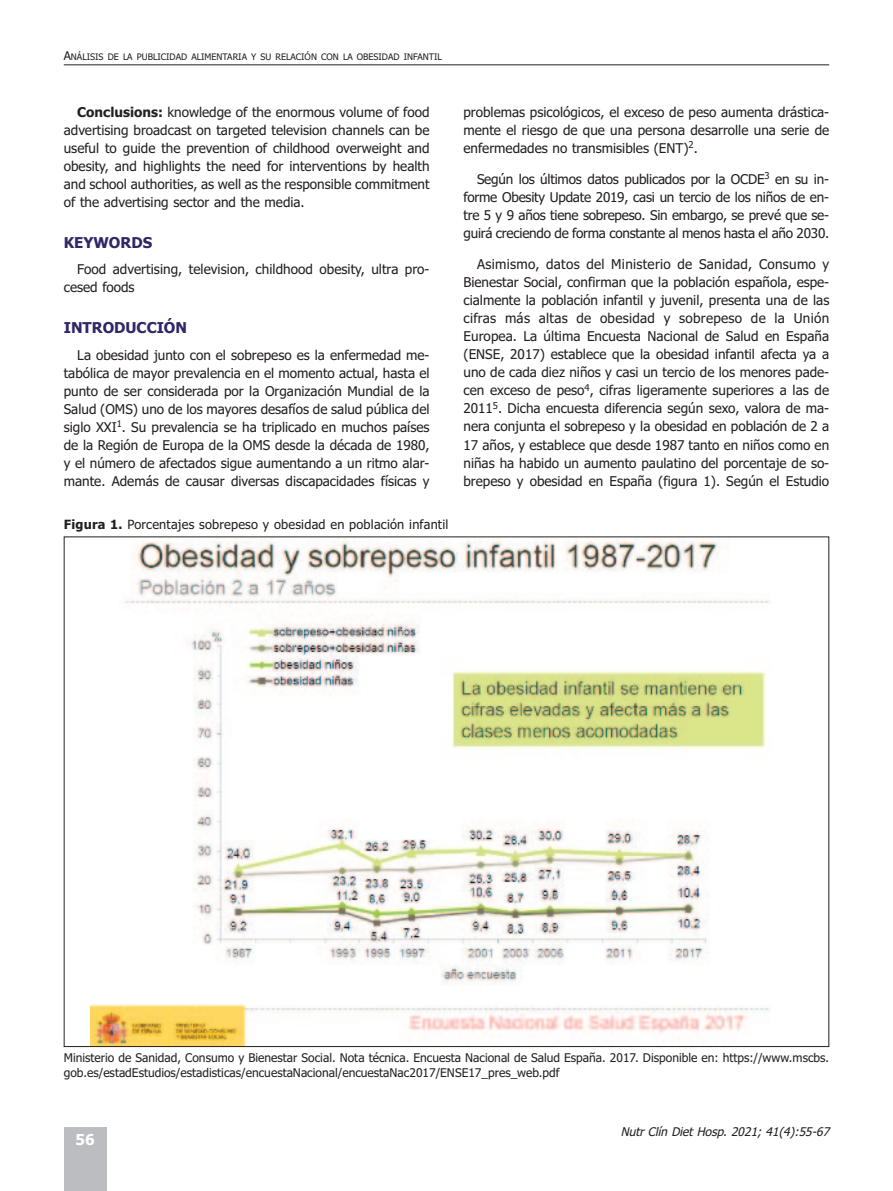
<style>
.page{position:relative;width:893px;height:1191px;background:#fff}
.page>*{position:absolute;margin:0;border:0;box-sizing:border-box;transform-origin:0 0}
.t1{font:700 15px "Tahoma";color:#302766}
.t2{font:700 15px "Tahoma";color:#fff}
.t3{font:13.5px/18px "Tahoma";color:#231f20;text-align:justify}
.t4{font:12.75px "Tahoma";letter-spacing:.015em;color:#231f20}
.t5{font:12px/15px "Tahoma";color:#231f20}
.t6{font:italic 12px "Tahoma";color:#231f20}
.t7{font:9px "Tahoma";color:#231f20}
.s1{font-size:12px}
.s2{font-weight:700}
</style>
<div class="page">
<div style="left:64px;top:1127px;width:42px;height:63px;background:#bcbdc0"></div>
<hr style="left:64px;top:64px;width:765px;height:1px;background:#231f20">
<img style="left:90px;top:538px;width:681px;height:507px">
<p class="t7" style="left:64px;top:53px;width:380px"><span class="s1">A</span>NÁLISIS DE LA PUBLICIDAD ALIMENTARIA Y SU RELACIÓN CON LA OBESIDAD INFANTIL</p>
<p class="t3" style="left:64px;top:104px;width:367px;text-indent:14px"><span class="s2">Conclusions:</span> knowledge of the enormous volume of food advertising broadcast on targeted television channels can be useful to guide the prevention of childhood overweight and obesity, and highlights the need for interventions by health and school authorities, as well as the responsible commitment of the advertising sector and the media.</p>
<p class="t1" style="left:64px;top:236px;width:90px">KEYWORDS</p>
<p class="t3" style="left:64px;top:261px;width:367px;text-indent:14px">Food advertising, television, childhood obesity, ultra pro&shy;cesed foods</p>
<p class="t1" style="left:64px;top:322px;width:125px">INTRODUCCIÓN</p>
<p class="t3" style="left:64px;top:347px;width:367px;text-indent:14px">La obesidad junto con el sobrepeso es la enfermedad me&shy;tabólica de mayor prevalencia en el momento actual, hasta el punto de ser considerada por la Organización Mundial de la Salud (OMS) uno de los mayores desafíos de salud pública del siglo XXI<sup>1</sup>. Su prevalencia se ha triplicado en muchos países de la Región de Europa de la OMS desde la década de 1980, y el número de afectados sigue aumentando a un ritmo alar&shy;mante. Además de causar diversas discapacidades físicas y</p>
<p class="t4" style="left:64px;top:519px;width:386px"><span class="s2">Figura 1.</span> Porcentajes sobrepeso y obesidad en población infantil</p>
<p class="t3" style="left:463px;top:104px;width:367px">problemas psicológicos, el exceso de peso aumenta drástica&shy;mente el riesgo de que una persona desarrolle una serie de enfermedades no transmisibles (ENT)<sup>2</sup>.</p>
<p class="t3" style="left:463px;top:171px;width:367px;text-indent:14px">Según los últimos datos publicados por la OCDE<sup>3</sup> en su in&shy;forme Obesity Update 2019, casi un tercio de los niños de en&shy;tre 5 y 9 años tiene sobrepeso. Sin embargo, se prevé que se&shy;guirá creciendo de forma constante al menos hasta el año 2030.</p>
<p class="t3" style="left:463px;top:256px;width:367px;text-indent:14px">Asimismo, datos del Ministerio de Sanidad, Consumo y Bienestar Social, confirman que la población española, espe&shy;cialmente la población infantil y juvenil, presenta una de las cifras más altas de obesidad y sobrepeso de la Unión Europea. La última Encuesta Nacional de Salud en España (ENSE, 2017) establece que la obesidad infantil afecta ya a uno de cada diez niños y casi un tercio de los menores pade&shy;cen exceso de peso<sup>4</sup>, cifras ligeramente superiores a las de 2011<sup>5</sup>. Dicha encuesta diferencia según sexo, valora de ma&shy;nera conjunta el sobrepeso y la obesidad en población de 2 a 17 años, y establece que desde 1987 tanto en niños como en niñas ha habido un aumento paulatino del porcentaje de so&shy;brepeso y obesidad en España (figura 1). Según el Estudio</p>
<p class="t5" style="left:64px;top:1051px;width:767px">Ministerio de Sanidad, Consumo y Bienestar Social. Nota técnica. Encuesta Nacional de Salud España. 2017. Disponible en: https://www.mscbs. gob.es/estadEstudios/estadisticas/encuestaNacional/encuestaNac2017/ENSE17_pres_web.pdf</p>
<p class="t2" style="left:75px;top:1133px;width:21px">56</p>
<p class="t6" style="left:621px;top:1127px;width:213px">Nutr Clín Diet Hosp. 2021; 41(4):55-67</p>
</div>
